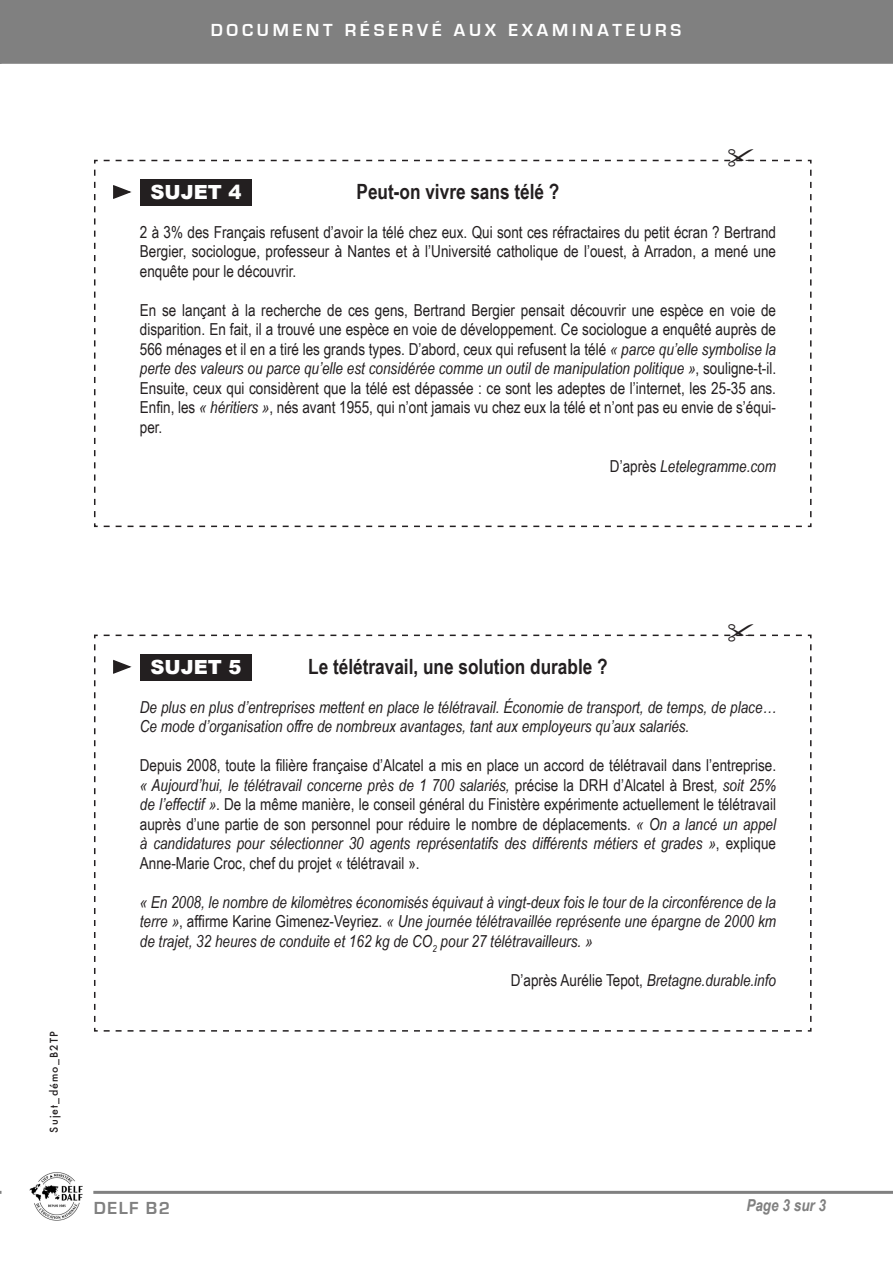
<style>
.page{position:relative;width:893px;height:1263px;background:#fff}
.page>*{position:absolute;margin:0;border:0;box-sizing:border-box;transform-origin:0 0}
.t1{font:700 21px "Arial Narrow";color:#231f20}
.t2{font:900 19.5px "Arial";color:#fff}
.t3{font:700 18px "Eurostile";letter-spacing:.21em;color:#fff}
.t4{font:700 18px "Eurostile";letter-spacing:.08em;color:#808080}
.t5{font:16.5px/19.5px "Arial Narrow";color:#231f20;text-align:justify}
.t6{font:italic 16.5px/19.5px "Arial Narrow";color:#231f20}
.t7{font:italic 700 16.5px "Arial Narrow";color:#808080}
.t8{font:500 10.5px "Futura";letter-spacing:.11em;color:#231f20}
.s1{font-style:italic}
.s2{font-style:normal}
</style>
<div class="page">
<hr style="left:93px;top:1191px;width:800px;height:3px;background:#808080">
<img style="left:29px;top:1172px;width:54px;height:49px">
<div style="left:0;top:0;width:893px;height:64px;background:#808080;border:2px solid #808080"></div>
<svg style="left:94px;top:159px;width:718px;height:369px"></svg>
<svg style="left:112px;top:184px;width:19px;height:16px"></svg>
<div style="left:140px;top:179px;width:112px;height:27px;background:#231f20"></div>
<svg style="left:94px;top:634px;width:718px;height:398px"></svg>
<svg style="left:112px;top:659px;width:19px;height:16px"></svg>
<div style="left:140px;top:654px;width:112px;height:27px;background:#231f20"></div>
<svg style="left:101px;top:159px;width:701px;height:8px"></svg>
<svg style="left:101px;top:634px;width:701px;height:8px"></svg>
<p class="t3" style="left:211px;top:20px;width:472px">DOCUMENT RÉSERVÉ AUX EXAMINATEURS</p>
<p class="t1" style="left:356px;top:175px;width:204px">Peut-on vivre sans télé ?</p>
<p class="t5" style="left:140px;top:222px;width:638px">2 à 3% des Français refusent d’avoir la télé chez eux. Qui sont ces réfractaires du petit écran ? Bertrand Bergier, sociologue, professeur à Nantes et à l’Université catholique de l’ouest, à Arradon, a mené une enquête pour le découvrir.</p>
<p class="t5" style="left:140px;top:300px;width:638px">En se lançant à la recherche de ces gens, Bertrand Bergier pensait découvrir une espèce en voie de disparition. En fait, il a trouvé une espèce en voie de développement. Ce sociologue a enquêté auprès de 566 ménages et il en a tiré les grands types. D’abord, ceux qui refusent la télé <span class="s1">« parce qu’elle symbolise la perte des valeurs ou parce qu’elle est considérée comme un outil de manipulation politique »</span>, souligne-t-il.<br>Ensuite, ceux qui considèrent que la télé est dépassée : ce sont les adeptes de l’internet, les 25-35 ans.</p>
<p class="t5" style="left:140px;top:397px;width:638px">Enfin, les <span class="s1">« héritiers »</span>, nés avant 1955, qui n’ont jamais vu chez eux la télé et n’ont pas eu envie de s’équi&shy;per.</p>
<p class="t6" style="left:610px;top:456px;width:168px"><span class="s2">D’après</span> Letelegramme.com</p>
<p class="t2" style="left:151px;top:178px;width:92px">SUJET 4</p>
<p class="t8" style="left:47px;top:1132px;width:103px;rotate:-90deg">Sujet_démo_B2TP</p>
<p class="t1" style="left:308px;top:650px;width:301px">Le télétravail, une solution durable ?</p>
<p class="t6" style="left:140px;top:697px;width:638px">De plus en plus d’entreprises mettent en place le télétravail. Économie de transport, de temps, de place…<br>Ce mode d’organisation offre de nombreux avantages, tant aux employeurs qu’aux salariés.</p>
<p class="t5" style="left:140px;top:755px;width:638px">Depuis 2008, toute la filière française d’Alcatel a mis en place un accord de télétravail dans l’entreprise.</p>
<p class="t5" style="left:140px;top:774px;width:638px"><span class="s1">« Aujourd’hui, le télétravail concerne près de 1 700 salariés,</span> précise la DRH d’Alcatel à Brest<span class="s1">, soit 25% de l’effectif »</span>. De la même manière, le conseil général du Finistère expérimente actuellement le télétravail auprès d’une partie de son personnel pour réduire le nombre de déplacements. <span class="s1">« On a lancé un appel à candidatures pour sélectionner 30 agents représentatifs des différents métiers et grades »</span>, explique</p>
<p class="t5" style="left:140px;top:852px;width:281px">Anne-Marie Croc, chef du projet « télétravail ».</p>
<p class="t6" style="left:140px;top:892px;width:638px;text-align:justify">« En 2008, le nombre de kilomètres économisés équivaut à vingt-deux fois le tour de la circonférence de la terre »<span class="s2">, affirme Karine Gimenez-Veyriez.</span> « Une journée télétravaillée représente une épargne de 2000 km de trajet, 32 heures de conduite et 162 kg de CO<sub>2</sub> pour 27 télétravailleurs. »</p>
<p class="t6" style="left:511px;top:970px;width:267px"><span class="s2">D’après Aurélie Tepot,</span> Bretagne.durable.info</p>
<p class="t2" style="left:151px;top:653px;width:92px">SUJET 5</p>
<p class="t4" style="left:94px;top:1198px;width:78px">DELF B2</p>
<p class="t7" style="left:746px;top:1193px;width:81px">Page 3 sur 3</p>
</div>
